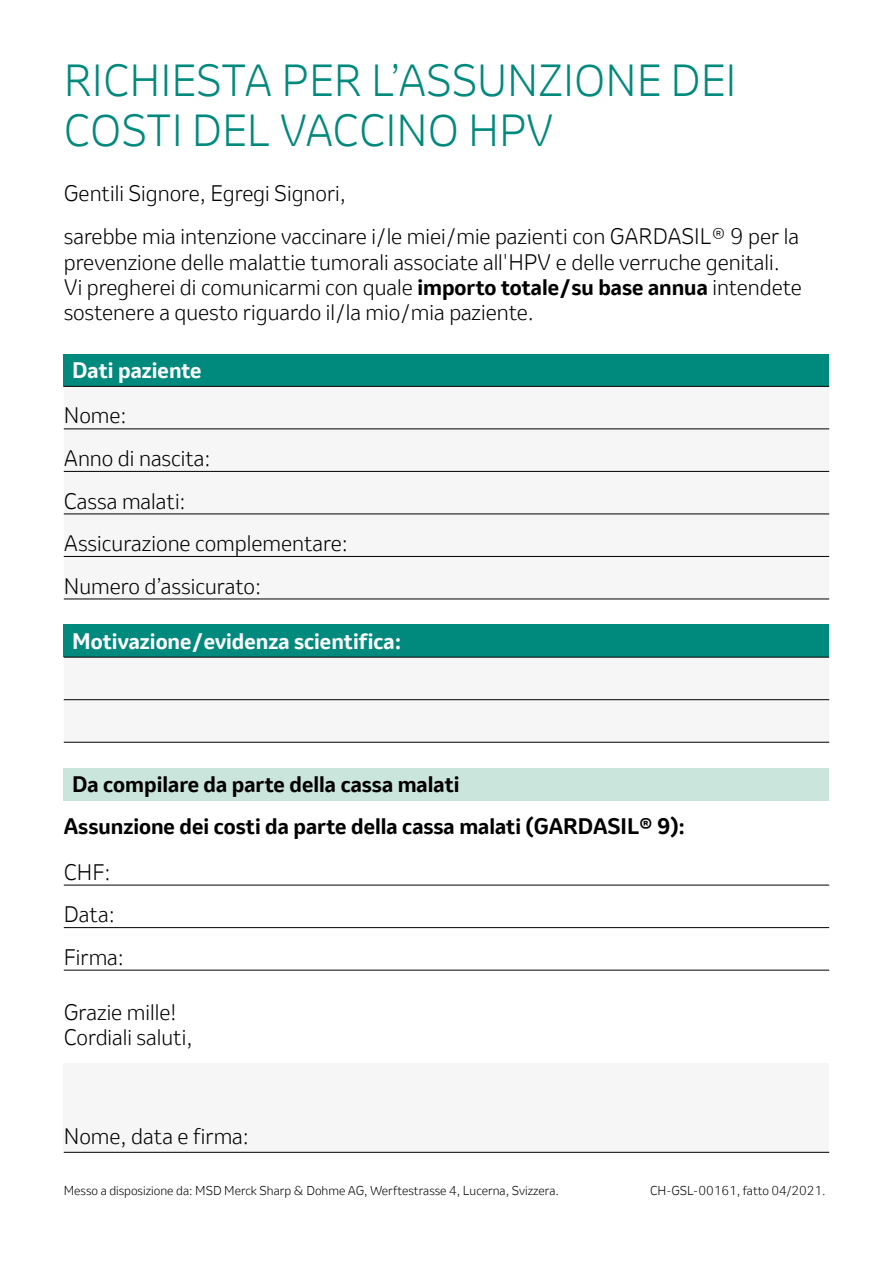
<style>
.page{position:relative;width:893px;height:1263px;background:#fff}
.page>*{position:absolute;margin:0;border:0;box-sizing:border-box;transform-origin:0 0}
.t1{font:300 42px/50.4px "Invention";color:#00897d}
.t2{font:300 21px/42.6px "Invention";color:#000}
.t3{font:700 21px/42.2px "Invention";color:#000}
.t4{font:700 21px "Invention";color:#fff}
.t5{font:300 12px "Invention";color:#000}
.s1{font-weight:700}
</style>
<div class="page">
<div style="left:64px;top:354px;width:765px;height:32px;background:#00897d"></div>
<div style="left:64px;top:428px;width:765px;height:171px;background:#f6f6f6"></div>
<hr style="left:64px;top:386px;width:765px;height:1px;background:#000">
<hr style="left:64px;top:429px;width:765px;height:1px;background:#000">
<hr style="left:64px;top:471px;width:765px;height:1px;background:#000">
<hr style="left:64px;top:514px;width:765px;height:1px;background:#000">
<hr style="left:64px;top:556px;width:765px;height:1px;background:#000">
<hr style="left:64px;top:599px;width:765px;height:1px;background:#000">
<div style="left:64px;top:624px;width:765px;height:33px;background:#00897d"></div>
<div style="left:64px;top:700px;width:765px;height:42px;background:#f6f6f6"></div>
<hr style="left:64px;top:657px;width:765px;height:1px;background:#000">
<hr style="left:64px;top:699px;width:765px;height:1px;background:#000">
<hr style="left:64px;top:742px;width:765px;height:1px;background:#000">
<div style="left:64px;top:768px;width:765px;height:32px;background:#c9e5dc"></div>
<hr style="left:64px;top:885px;width:765px;height:1px;background:#000">
<hr style="left:64px;top:927px;width:765px;height:1px;background:#000">
<hr style="left:64px;top:970px;width:765px;height:1px;background:#000">
<div style="left:64px;top:1063px;width:765px;height:89px;background:#f6f6f6"></div>
<hr style="left:64px;top:1152px;width:765px;height:1px;background:#000">
<h1 class="t1" style="left:64px;top:54px;width:674px">RICHIESTA PER L’ASSUNZIONE DEI<br>COSTI DEL VACCINO HPV</h1>
<p class="t2" style="left:64px;top:172px;width:737px;line-height:43px">Gentili Signore, Egregi Signori,<br>sarebbe mia intenzione vaccinare i / le miei / mie pazienti con GARDASIL® 9 per la</p>
<p class="t2" style="left:64px;top:249px;width:740px;line-height:25.2px">prevenzione delle malattie tumorali associate all'HPV e delle verruche genitali.<br>Vi pregherei di comunicarmi con quale <span class="s1">importo totale / su base annua</span> intendete sostenere a questo riguardo il / la mio / mia paziente.</p>
<p class="t4" style="left:72px;top:355px;width:131px">Dati paziente</p>
<p class="t2" style="left:64px;top:394px;width:286px">Nome:<br>Anno di nascita:<br>Cassa malati:<br>Assicurazione complementare:<br>Numero d’assicurato:</p>
<p class="t4" style="left:72px;top:626px;width:331px">Motivazione / evidenza scientifica:</p>
<p class="t3" style="left:64px;top:763px;width:623px;text-indent:8px">Da compilare da parte della cassa malati<br>Assunzione dei costi da parte della cassa malati (GARDASIL® 9):</p>
<p class="t2" style="left:64px;top:850px;width:62px">CHF:<br>Data:<br>Firma:</p>
<p class="t2" style="left:64px;top:999px;width:130px;line-height:25.2px">Grazie mille!<br>Cordiali saluti,</p>
<p class="t2" style="left:64px;top:1115px;width:187px">Nome, data e firma:</p>
<p class="t5" style="left:64px;top:1182px;width:497px">Messo a disposizione da: MSD Merck Sharp &amp; Dohme AG, Werftestrasse 4, Lucerna, Svizzera.</p>
<p class="t5" style="left:650px;top:1182px;width:177px">CH-GSL-00161, fatto 04/2021.</p>
</div>
